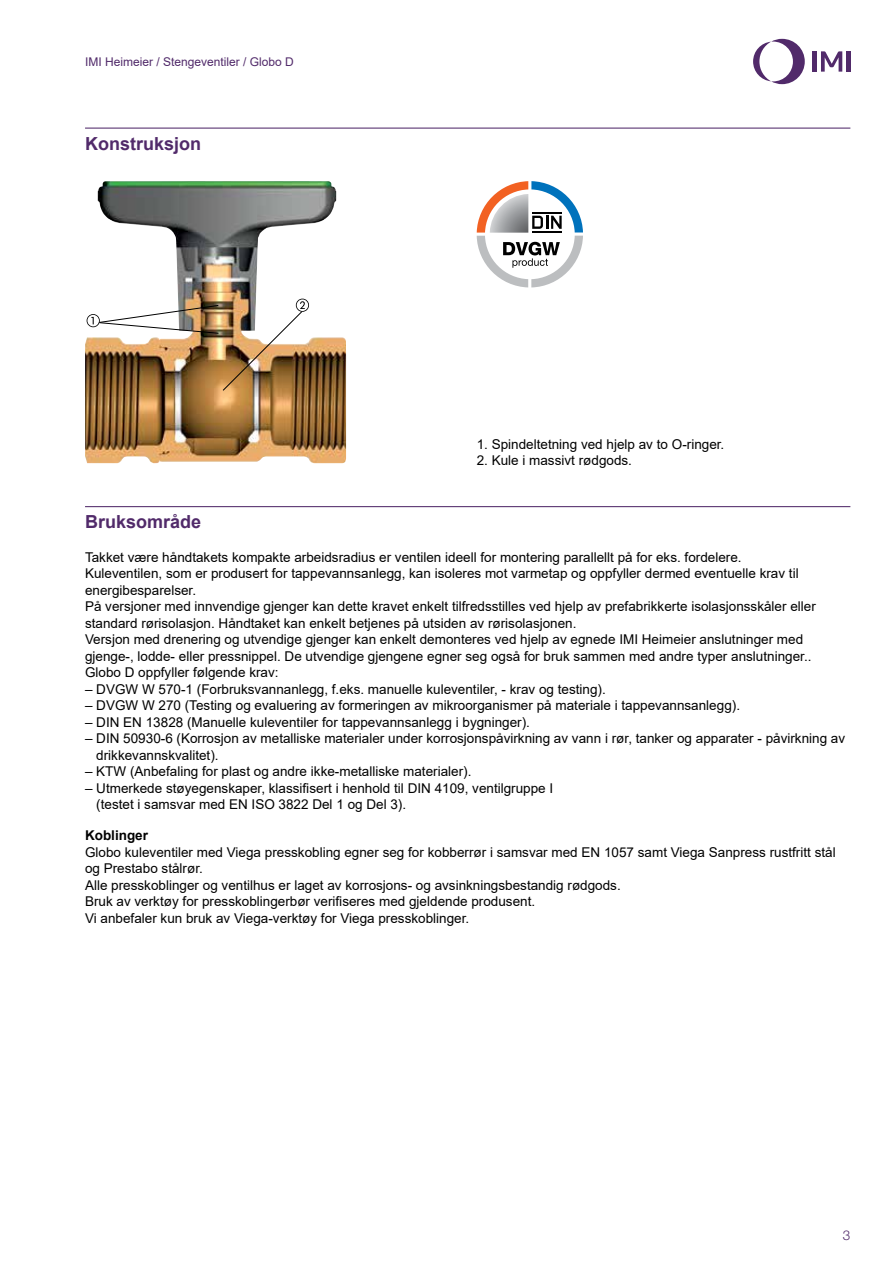
<style>
.page{position:relative;width:893px;height:1263px;background:#fff}
.page>*{position:absolute;margin:0;border:0;box-sizing:border-box;transform-origin:0 0}
.t1{font:700 18px "Arial";color:#512a6a}
.t2{font:13.5px/16.5px "Arial";color:#000}
.t3{font:700 13.5px "Arial";color:#000}
.t4{font:300 13.5px "Helvetica Neue LTW1 G";color:#512a6a}
.t5{font:12px "Arial";color:#512a6a}
</style>
<div class="page">
<svg style="left:753px;top:39px;width:52px;height:45px"></svg>
<hr style="left:813px;top:51px;width:4px;height:21px;background:#512a6a">
<hr style="left:846px;top:51px;width:4px;height:21px;background:#512a6a">
<svg style="left:821px;top:51px;width:21px;height:21px"></svg>
<hr style="left:85px;top:128px;width:765px;height:1px;background:#512a6a">
<hr style="left:85px;top:506px;width:765px;height:1px;background:#512a6a">
<img style="left:85px;top:181px;width:261px;height:282px">
<img style="left:87px;top:299px;width:222px;height:92px">
<svg style="left:477px;top:181px;width:106px;height:106px"></svg>
<p class="t5" style="left:85px;top:54px;width:210px">IMI Heimeier / Stengeventiler / Globo D</p>
<h1 class="t1" style="left:85px;top:131px;width:118px">Konstruksjon</h1>
<p class="t2" style="left:477px;top:436px;width:249px">1. Spindeltetning ved hjelp av to O-ringer.</p>
<p class="t2" style="left:477px;top:452px;width:157px">2. Kule i massivt rødgods.</p>
<h1 class="t1" style="left:85px;top:509px;width:118px">Bruksområde</h1>
<p class="t2" style="left:85px;top:549px;width:732px">Takket være håndtakets kompakte arbeidsradius er ventilen ideell for montering parallellt på for eks. fordelere.<br>Kuleventilen, som er produsert for tappevannsanlegg, kan isoleres mot varmetap og oppfyller dermed eventuelle krav til energibesparelser.<br>På versjoner med innvendige gjenger kan dette kravet enkelt tilfredsstilles ved hjelp av prefabrikkerte isolasjonsskåler eller standard rørisolasjon. Håndtaket kan enkelt betjenes på utsiden av rørisolasjonen.<br>Versjon med drenering og utvendige gjenger kan enkelt demonteres ved hjelp av egnede IMI Heimeier anslutninger med gjenge-, lodde- eller pressnippel. De utvendige gjengene egner seg også for bruk sammen med andre typer anslutninger..<br>Globo D oppfyller følgende krav:</p>
<p class="t2" style="left:85px;top:681px;width:522px">– DVGW W 570-1 (Forbruksvannanlegg, f.eks. manuelle kuleventiler, - krav og testing).</p>
<p class="t2" style="left:85px;top:697px;width:656px">– DVGW W 270 (Testing og evaluering av formeringen av mikroorganismer på materiale i tappevannsanlegg).</p>
<p class="t2" style="left:85px;top:714px;width:446px">– DIN EN 13828 (Manuelle kuleventiler for tappevannsanlegg i bygninger).</p>
<p class="t2" style="left:96px;top:730px;width:750px;text-indent:-11px">– DIN 50930-6 (Korrosjon av metalliske materialer under korrosjonspåvirkning av vann i rør, tanker og apparater - påvirkning av drikkevannskvalitet).</p>
<p class="t2" style="left:85px;top:763px;width:388px">– KTW (Anbefaling for plast og andre ikke-metalliske materialer).</p>
<p class="t2" style="left:96px;top:780px;width:458px;text-indent:-11px">– Utmerkede støyegenskaper, klassifisert i henhold til DIN 4109, ventilgruppe I (testet i samsvar med EN ISO 3822 Del 1 og Del 3).</p>
<p class="t3" style="left:85px;top:826px;width:65px">Koblinger</p>
<p class="t2" style="left:85px;top:843px;width:752px">Globo kuleventiler med Viega presskobling egner seg for kobberrør i samsvar med EN 1057 samt Viega Sanpress rustfritt stål og Prestabo stålrør.<br>Alle presskoblinger og ventilhus er laget av korrosjons- og avsinkningsbestandig rødgods.<br>Bruk av verktøy for presskoblingerbør verifiseres med gjeldende produsent.<br>Vi anbefaler kun bruk av Viega-verktøy for Viega presskoblinger.</p>
<p class="t4" style="left:843px;top:1226px;width:9px">3</p>
</div>
